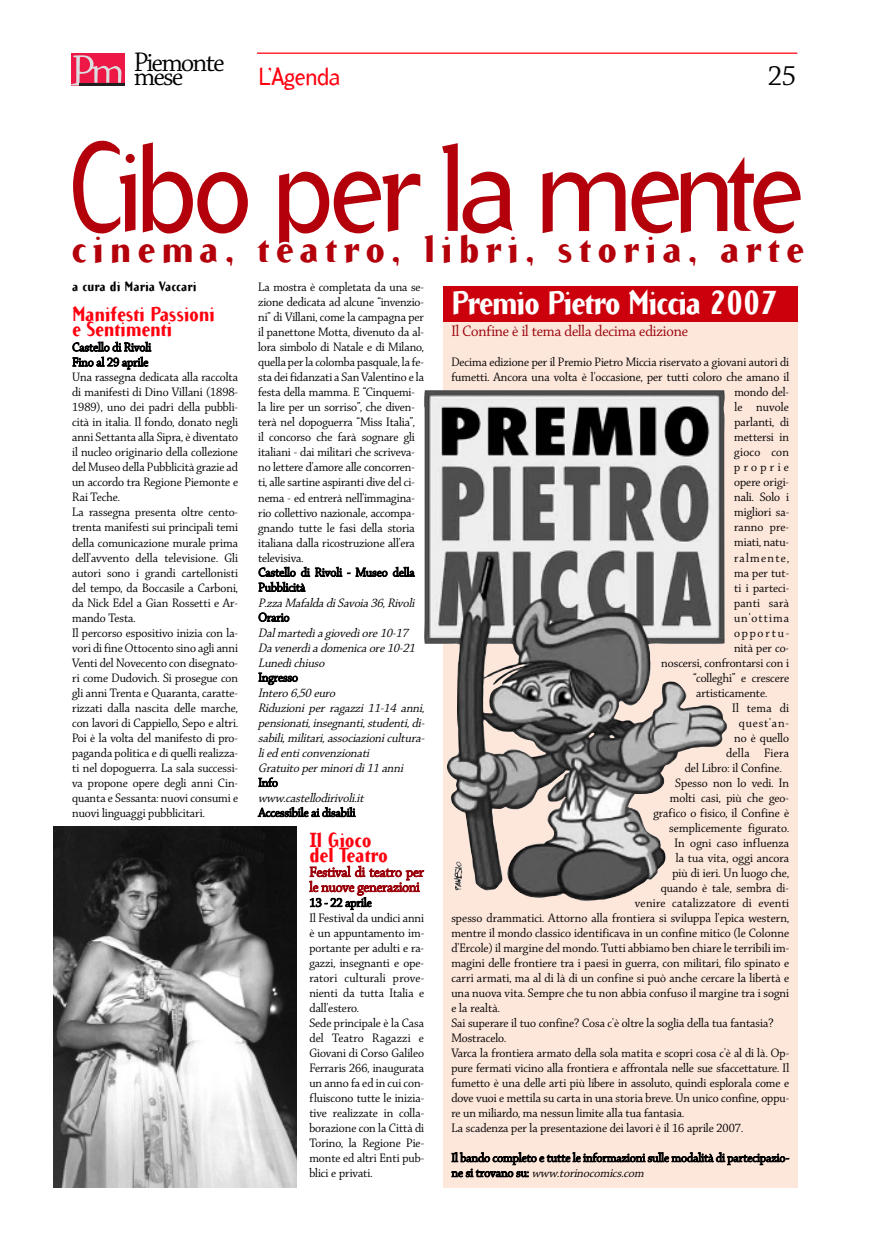
<style>
.page{position:relative;width:886px;height:1241px;background:#fff}
.page>*{position:absolute;margin:0;border:0;box-sizing:border-box;transform-origin:0 0}
.t1{font:123.12px "Arbitrary";letter-spacing:-.08em;color:#b3000b}
.t2{font:700 37.12px "Arbitrary";letter-spacing:.13em;color:#b3000b;scale:1.11 1}
.t3{font:700 32.5px "Arbitrary";letter-spacing:-.045em;color:#fff}
.t4{font:30px "Chaparral Display";color:#000}
.t5{font:28.75px "Chaparral Display";letter-spacing:-.045em;color:#000}
.t6{font:24.38px "Arbitrary";letter-spacing:-.03em;color:#ff000f}
.t7{font:700 20px/15px "Arbitrary";letter-spacing:-.015em;color:#ff000f}
.t8{font:16.25px "Chaparral Display";letter-spacing:-.005em;color:#990009}
.t9{font:15px/15px "Chaparral Display";letter-spacing:-.005em;color:#990009}
.t10{font:13.12px/15px "Chaparral Display";color:#000}
.t11{font:italic 13.12px/15px "Chaparral Display";color:#000}
.t12{font:13.12px "Chaparral Display";letter-spacing:.025em;color:#000}
.t13{font:700 13.12px "Arbitrary";color:#000}
.t14{font:13.12px "Chaparral Display";letter-spacing:.02em;color:#000}
.t15{font:13.12px "Chaparral Display";letter-spacing:.1em;color:#000}
.t16{font:13.12px "Chaparral Display";letter-spacing:.08em;color:#000}
.t17{font:13.12px "Chaparral Display";letter-spacing:.135em;color:#000}
.t18{font:13.12px "Chaparral Display";letter-spacing:.255em;color:#000}
.s1{font-style:italic}
</style>
<div class="page">
<svg style="left:71px;top:85px;width:53px;height:1px"></svg>
<div style="left:71px;top:53px;width:53px;height:32px;background:#ed1845"></div>
<svg style="left:71px;top:55px;width:50px;height:30px"></svg>
<hr style="left:79px;top:83px;width:45px;height:2px;background:#231f20">
<hr style="left:257px;top:53px;width:540px;height:1px;background:#ff000f">
<div style="left:443px;top:286px;width:354px;height:901px;background:#fde6da"></div>
<div style="left:443px;top:286px;width:354px;height:35px;background:#cc000c"></div>
<img style="left:424px;top:390px;width:303px;height:511px">
<img style="left:53px;top:826px;width:244px;height:361px">
<h3 class="t5" style="left:134px;top:51px;width:92px">Piemonte</h3>
<h3 class="t5" style="left:134px;top:65px;width:51px">mese</h3>
<h3 class="t6" style="left:258px;top:62px;width:83px">L’Agenda</h3>
<h3 class="t4" style="left:768px;top:64px;width:30px">25</h3>
<h1 class="t1" style="left:67px;top:116px;width:739px">Cibo per la mente</h1>
<h2 class="t2" style="left:71px;top:227px;width:662px">cinema, teatro, libri, storia, arte</h2>
<h3 class="t3" style="left:451px;top:284px;width:328px">Premio Pietro Miccia 2007</h3>
<p class="t8" style="left:451px;top:325px;width:238px">Il Confine è il tema della decima edizione</p>
<p class="t10" style="left:451px;top:356px;width:339px">Decima edizione per il Premio Pietro Miccia riservato a giovani autori di</p>
<p class="t10" style="left:451px;top:371px;width:339px">fumetti. Ancora una volta è l'occasione, per tutti coloro che amano il</p>
<p class="t10" style="left:734px;top:386px;width:56px">mondo del-</p>
<p class="t10" style="left:734px;top:401px;width:56px">le nuvole</p>
<p class="t10" style="left:734px;top:416px;width:56px">parlanti, di</p>
<p class="t10" style="left:734px;top:431px;width:56px">mettersi in</p>
<p class="t14" style="left:734px;top:447px;width:56px">gioco con</p>
<p class="t18" style="left:734px;top:462px;width:56px">proprie</p>
<p class="t10" style="left:734px;top:476px;width:56px">opere origi-</p>
<p class="t10" style="left:734px;top:491px;width:56px">nali. Solo i</p>
<p class="t10" style="left:734px;top:506px;width:56px">migliori sa-</p>
<p class="t10" style="left:734px;top:521px;width:56px">ranno pre-</p>
<p class="t10" style="left:734px;top:536px;width:56px">miati, natu-</p>
<p class="t15" style="left:734px;top:552px;width:56px">ralmente,</p>
<p class="t10" style="left:734px;top:566px;width:56px">ma per tut-</p>
<p class="t10" style="left:734px;top:581px;width:56px">ti i parteci-</p>
<p class="t14" style="left:734px;top:597px;width:57px">panti sarà</p>
<p class="t16" style="left:734px;top:612px;width:56px">un'ottima</p>
<p class="t17" style="left:734px;top:627px;width:57px">opportu-</p>
<p class="t10" style="left:734px;top:641px;width:57px">nità per co-</p>
<p class="t10" style="left:661px;top:656px;width:129px">noscersi, confrontarsi con i</p>
<p class="t10" style="left:693px;top:671px;width:97px">“colleghi” e crescere</p>
<p class="t10" style="left:696px;top:686px;width:72px">artisticamente.</p>
<p class="t10" style="left:732px;top:701px;width:58px">Il tema di</p>
<p class="t10" style="left:739px;top:716px;width:52px">quest'an-</p>
<p class="t10" style="left:734px;top:731px;width:56px">no è quello</p>
<p class="t12" style="left:726px;top:747px;width:64px">della Fiera</p>
<p class="t10" style="left:685px;top:761px;width:98px">del Libro: il Confine.</p>
<p class="t10" style="left:675px;top:776px;width:115px">Spesso non lo vedi. In</p>
<p class="t10" style="left:670px;top:791px;width:121px">molti casi, più che geo-</p>
<p class="t10" style="left:653px;top:806px;width:137px">grafico o fisico, il Confine è</p>
<p class="t10" style="left:669px;top:821px;width:121px">semplicemente figurato.</p>
<p class="t10" style="left:674px;top:836px;width:116px">In ogni caso influenza</p>
<p class="t10" style="left:676px;top:851px;width:115px">la tua vita, oggi ancora</p>
<p class="t10" style="left:672px;top:866px;width:118px">più di ieri. Un luogo che,</p>
<p class="t10" style="left:661px;top:881px;width:130px">quando è tale, sembra di-</p>
<p class="t12" style="left:635px;top:897px;width:156px">venire catalizzatore di eventi</p>
<p class="t10" style="left:451px;top:911px;width:339px">spesso drammatici. Attorno alla frontiera si sviluppa l'epica western,</p>
<p class="t10" style="left:451px;top:926px;width:339px">mentre il mondo classico identificava in un confine mitico (le Colonne</p>
<p class="t10" style="left:451px;top:941px;width:339px">d'Ercole) il margine del mondo. Tutti abbiamo ben chiare le terribili im-</p>
<p class="t10" style="left:451px;top:956px;width:339px">magini delle frontiere tra i paesi in guerra, con militari, filo spinato e</p>
<p class="t10" style="left:451px;top:971px;width:339px">carri armati, ma al di là di un confine si può anche cercare la libertà e</p>
<p class="t10" style="left:451px;top:986px;width:339px">una nuova vita. Sempre che tu non abbia confuso il margine tra i sogni</p>
<p class="t10" style="left:451px;top:1001px;width:50px">e la realtà.</p>
<p class="t10" style="left:451px;top:1016px;width:324px">Sai superare il tuo confine? Cosa c'è oltre la soglia della tua fantasia?</p>
<p class="t10" style="left:451px;top:1031px;width:56px">Mostracelo.</p>
<p class="t10" style="left:451px;top:1046px;width:339px">Varca la frontiera armato della sola matita e scopri cosa c'è al di là. Op-</p>
<p class="t10" style="left:451px;top:1061px;width:339px">pure fermati vicino alla frontiera e affrontala nelle sue sfaccettature. Il</p>
<p class="t10" style="left:451px;top:1076px;width:339px">fumetto è una delle arti più libere in assoluto, quindi esplorala come e</p>
<p class="t10" style="left:451px;top:1091px;width:339px">dove vuoi e mettila su carta in una storia breve. Un unico confine, oppu-</p>
<p class="t10" style="left:451px;top:1106px;width:234px">re un miliardo, ma nessun limite alla tua fantasia.</p>
<p class="t10" style="left:451px;top:1121px;width:293px">La scadenza per la presentazione dei lavori è il 16 aprile 2007.</p>
<p class="t10" style="left:451px;top:1150px;width:339px">Il bando completo e tutte le informazioni sulle modalità di partecipazio&shy;n e s i t r o va n o s u : <span class="s1">www.torinocomics.com</span></p>
<p class="t13" style="left:72px;top:279px;width:126px">a cura di Maria Vaccari</p>
<h3 class="t7" style="left:72px;top:307px;width:144px">Manifesti Passioni e Sentimenti</h3>
<p class="t10" style="left:72px;top:340px;width:167px">Castello di Rivoli<br>Fino al 29 aprile<br>Una rassegna dedicata alla raccolta di manifesti di Dino Villani (1898-<br>1989), uno dei padri della pubbli&shy;cità in italia. Il fondo, donato negli anni Settanta alla Sipra, è diventato il nucleo originario della collezione del Museo della Pubblicità grazie ad un accordo tra Regione Piemonte e<br>Rai Teche.<br>La rassegna presenta oltre cento&shy;trenta manifesti sui principali temi della comunicazione murale prima dell'avvento della televisione. Gli autori sono i grandi cartellonisti del tempo, da Boccasile a Carboni, da Nick Edel a Gian Rossetti e Ar&shy;mando Testa.<br>Il percorso espositivo inizia con la&shy;vori di fine Ottocento sino agli anni<br>Venti del Novecento con disegnato&shy;ri come Dudovich. Si prosegue con gli anni Trenta e Quaranta, caratte&shy;rizzati dalla nascita delle marche, con lavori di Cappiello, Sepo e altri.<br>Poi è la volta del manifesto di pro&shy;paganda politica e di quelli realizza&shy;ti nel dopoguerra. La sala successi&shy;va propone opere degli anni Cin&shy;quanta e Sessanta: nuovi consumi e nuovi linguaggi pubblicitari.</p>
<p class="t10" style="left:258px;top:281px;width:167px">La mostra è completata da una se&shy;zione dedicata ad alcune “invenzio&shy;ni” di Villani, come la campagna per il panettone Motta, divenuto da al&shy;lora simbolo di Natale e di Milano, quella per la colomba pasquale, la fe&shy;sta dei fidanzati a San Valentino e la festa della mamma. E “Cinquemi&shy;la lire per un sorriso”, che diven&shy;terà nel dopoguerra “Miss Italia”,<br>il concorso che farà sognare gli italiani - dai militari che scriveva&shy;no lettere d'amore alle concorren&shy;ti, alle sartine aspiranti dive del ci&shy;nema - ed entrerà nell'immagina&shy;rio collettivo nazionale, accompa&shy;gnando tutte le fasi della storia italiana dalla ricostruzione all'era televisiva.<br>Castello di Rivoli - Museo della<br>Pubblicità</p>
<p class="t11" style="left:258px;top:596px;width:160px">P.zza Mafalda diSavoia 36,Rivoli</p>
<p class="t10" style="left:258px;top:610px;width:33px">Orario</p>
<p class="t11" style="left:258px;top:626px;width:161px">Dal martedìa giovedìore 10-17<br>Da venerdìa domenica ore 10-21<br>Lunedìchiuso</p>
<p class="t10" style="left:258px;top:670px;width:41px">Ingresso</p>
<p class="t11" style="left:258px;top:686px;width:170px">Intero 6,50 euro<br>Riduzioni per ragazzi 11-14 anni, p ensionati,insegnanti,studenti,di&shy;sabili,militari,associazionicultura&shy;lied enticonvenzionati<br>Gratuito p erminoridi11 anni</p>
<p class="t10" style="left:258px;top:775px;width:21px">Info</p>
<p class="t11" style="left:258px;top:791px;width:109px">www.castellodirivoli.it</p>
<p class="t10" style="left:258px;top:805px;width:99px">Accessibile ai disabili</p>
<h3 class="t7" style="left:309px;top:832px;width:80px">Il Gioco del Teatro</h3>
<p class="t9" style="left:310px;top:865px;width:116px">Festival di teatro per le nuove generazioni</p>
<p class="t10" style="left:309px;top:895px;width:116px">13 - 22 aprile<br>Il Festival da undici anni è un appuntamento im&shy;portante per adulti e ra&shy;gazzi, insegnanti e ope&shy;ratori culturali prove&shy;nienti da tutta Italia e dall'estero.<br>Sede principale è la Casa del Teatro Ragazzi e<br>Giovani di Corso Galileo<br>Ferraris 266, inaugurata un anno fa ed in cui con&shy;fluiscono tutte le inizia&shy;tive realizzate in colla&shy;borazione con la Città di<br>Torino, la Regione Pie&shy;monte ed altri Enti pub&shy;blici e privati.</p>
</div>
